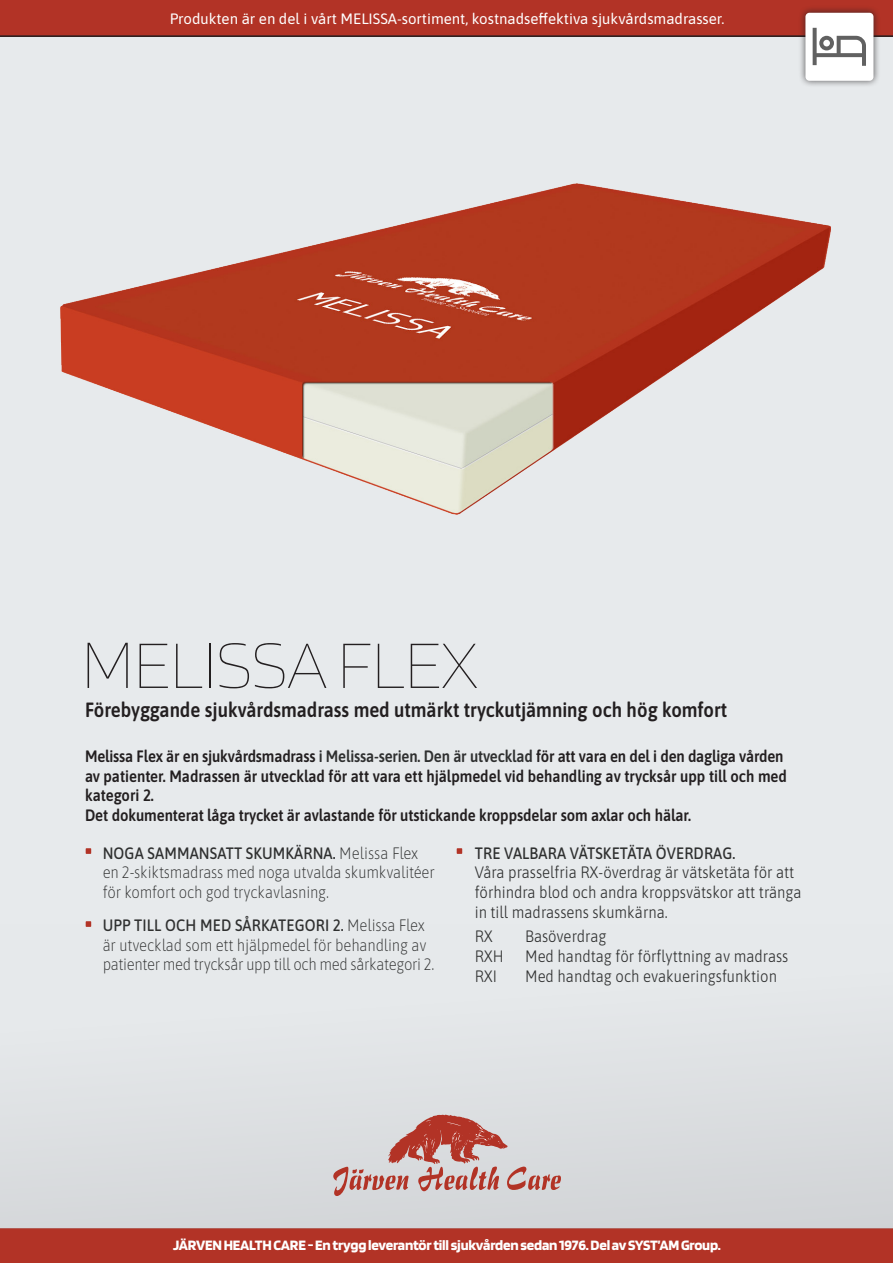
<style>
.page{position:relative;width:893px;height:1263px;background:#fff}
.page>*{position:absolute;margin:0;border:0;box-sizing:border-box;transform-origin:0 0}
.t1{font:100 70.5px "Blinker";letter-spacing:-.02em;color:#231f20}
.t2{font:20.55px "Asap";color:#231f20;scale:.9 1}
.t3{font:16.5px/19.8px "Asap";color:#2f3030;scale:.9 1}
.t4{font:16.5px/19.8px "Asap";letter-spacing:-.005em;color:#231f20;scale:.9 1}
.t5{font:700 15px "Blinker";letter-spacing:-.015em;color:#fff}
.t6{font:15px "Asap";color:#fff}
.s1{font-size:72.15px}
.s2{color:#2f3030}
</style>
<div class="page">
<div style="left:0;top:37px;width:893px;height:1226px;background:#e7eaec"></div>
<div style="left:0;top:1228px;width:893px;height:35px;background:#b23326"></div>
<div style="left:0;top:0;width:893px;height:37px;background:#b23326"></div>
<svg style="left:86px;top:848px;width:5px;height:6px"></svg>
<svg style="left:457px;top:848px;width:5px;height:6px"></svg>
<svg style="left:86px;top:921px;width:5px;height:3px"></svg>
<hr style="left:0;top:35px;width:893px;height:2px;background:#231f20">
<div style="left:798px;top:5px;width:83px;height:83px;background:#231f20;opacity:.75"></div>
<div style="left:805px;top:13px;width:68px;height:68px;background:#fff;border-radius:4px"></div>
<svg style="left:813px;top:28px;width:53px;height:38px"></svg>
<img style="left:60px;top:183px;width:771px;height:332px">
<div style="left:0;top:924px;width:893px;height:304px;background:linear-gradient(to right,#e1e4e6,#dde0e2)"></div>
<svg style="left:333px;top:1114px;width:228px;height:82px"></svg>
<p class="t6" style="left:170px;top:9px;width:556px">Produkten är en del i vårt MELISSA-sortiment, kostnadseffektiva sjukvårdsmadrasser.</p>
<p class="t1" style="left:81px;top:630px;width:399px"><span class="s1">M</span>ELISSA FLEX</p>
<p class="t2" style="left:85px;top:696px;width:715px">Förebyggande sjukvårdsmadrass med utmärkt tryckutjämning och hög komfort</p>
<p class="t4" style="left:85px;top:745px;width:781px">Melissa Flex är en sjukvårdsmadrass <span class="s2">i Melissa-serien. Den är utvecklad</span> för att vara en del i den dagliga vården av patienter. Madrassen är utvecklad för att vara ett hjälpmedel vid behandling av trycksår upp till och med kategori 2.<br>Det dokumenterat låga trycket är avlastande för utstickande kroppsdelar som axlar och hälar.</p>
<p class="t3" style="left:103px;top:842px;width:370px">NOGA SAMMANSATT SKUMKÄRNA. Melissa Flex en 2-skiktsmadrass med noga utvalda skumkvalitéer för komfort och god tryckavlasning.</p>
<p class="t3" style="left:103px;top:914px;width:370px">UPP TILL OCH MED SÅRKATEGORI 2. Melissa Flex är utvecklad som ett hjälpmedel för behandling av patienter med trycksår upp till och med sårkategori 2.</p>
<p class="t3" style="left:475px;top:842px;width:364px">TRE VALBARA VÄTSKETÄTA ÖVERDRAG.<br>Våra prasselfria RX-överdrag är vätsketäta för att förhindra blod och andra kroppsvätskor att tränga in till madrassens skumkärna.</p>
<p class="t3" style="left:475px;top:925px;width:22px">RX</p>
<p class="t3" style="left:525px;top:925px;width:92px">Basöverdrag</p>
<p class="t3" style="left:475px;top:945px;width:34px">RXH</p>
<p class="t3" style="left:525px;top:945px;width:294px">Med handtag för förflyttning av madrass</p>
<p class="t3" style="left:475px;top:965px;width:26px">RXI</p>
<p class="t3" style="left:525px;top:965px;width:281px">Med handtag och evakueringsfunktion</p>
<p class="t5" style="left:173px;top:1237px;width:549px">JÄRVEN HEALTH CARE - En trygg leverantör till sjukvården sedan 1976. Del av SYST’AM Group.</p>
</div>
